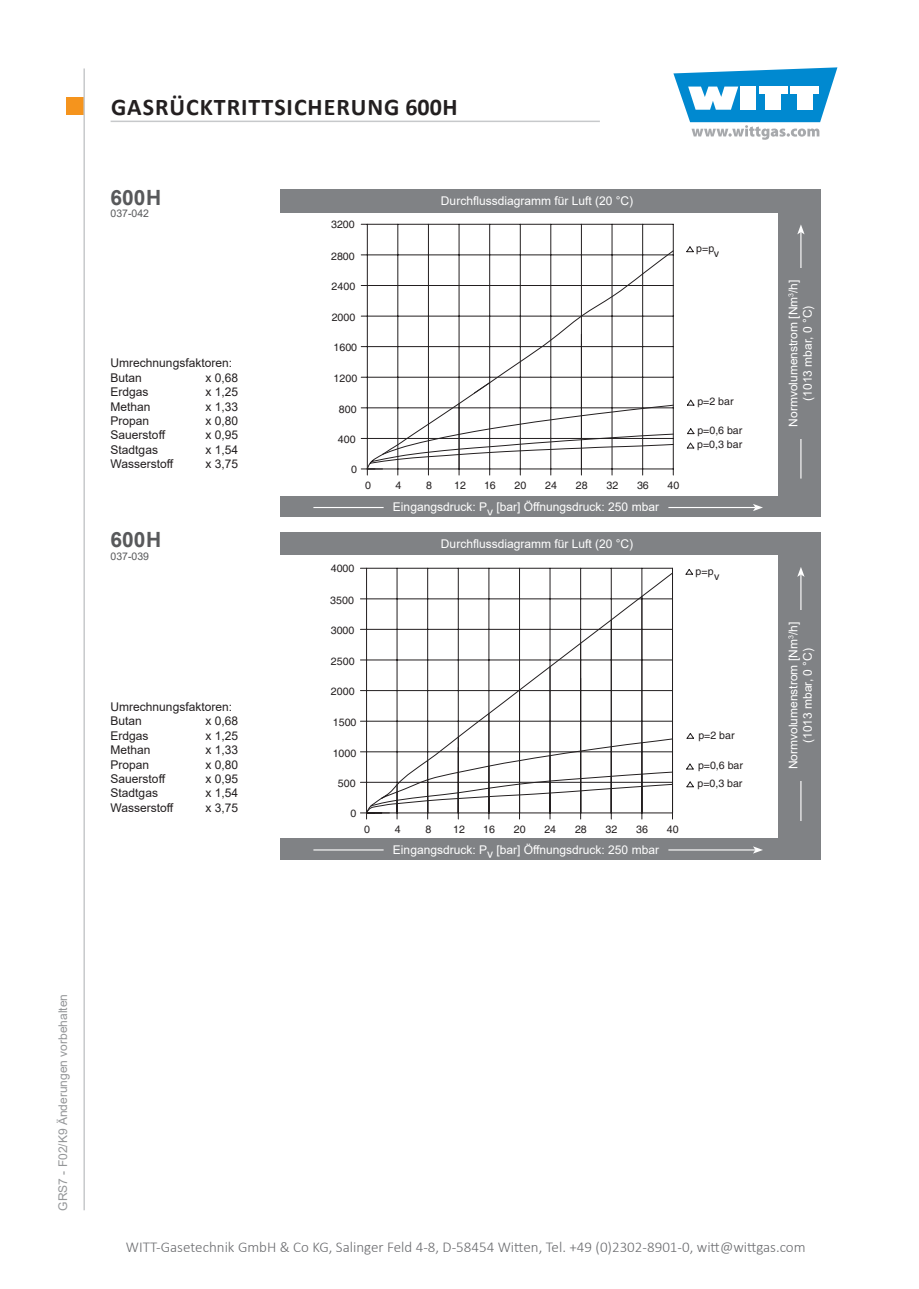
<style>
.page{position:relative;width:919px;height:1289px;background:#fff}
.page>*{position:absolute;margin:0;border:0;box-sizing:border-box;transform-origin:0 0}
.t1{font:700 24px "Calibri";letter-spacing:.04em;color:#231f20}
.t2{font:700 21px "Arial";color:#58595b}
.t3{font:300 15px "Calibri";color:#6b6c6f}
.t4{font:12px/14.4px "Arial";color:#fff;text-align:center}
.t5{font:12px/14.4px "Arial";color:#231f20}
.t6{font:12px "Arial";color:#949698}
.t7{font:10.65px "Helvetica";color:#231f20}
.t8{font:10.5px "Arial";color:#58595b}
</style>
<div class="page">
<div style="left:66px;top:97px;width:17px;height:17px;background:#f5941d"></div>
<svg style="left:673px;top:67px;width:164px;height:73px"></svg>
<hr style="left:83px;top:68px;width:2px;height:1142px;background:#c7c9cb">
<hr style="left:111px;top:121px;width:489px;height:1px;background:#c7c9cb">
<div style="left:281px;top:531px;width:540px;height:328px;background:#808285"></div>
<div style="left:280px;top:555px;width:497px;height:283px;background:#fff"></div>
<hr style="left:313px;top:849px;width:442px;height:1px;background:#fff">
<svg style="left:753px;top:846px;width:10px;height:7px"></svg>
<hr style="left:800px;top:574px;width:1px;height:247px;background:#fff">
<svg style="left:797px;top:567px;width:7px;height:10px"></svg>
<div style="left:384px;top:839px;width:283px;height:19px;background:#808285"></div>
<div style="left:779px;top:610px;width:42px;height:170px;background:#808285"></div>
<div style="left:281px;top:189px;width:540px;height:328px;background:#808285"></div>
<div style="left:280px;top:213px;width:497px;height:282px;background:#fff"></div>
<hr style="left:313px;top:507px;width:442px;height:1px;background:#fff">
<svg style="left:753px;top:504px;width:10px;height:7px"></svg>
<hr style="left:800px;top:232px;width:1px;height:246px;background:#fff">
<svg style="left:797px;top:224px;width:7px;height:10px"></svg>
<div style="left:384px;top:497px;width:283px;height:19px;background:#808285"></div>
<div style="left:779px;top:268px;width:42px;height:170px;background:#808285"></div>
<svg style="left:686px;top:764px;width:7px;height:23px"></svg>
<svg style="left:685px;top:569px;width:7px;height:5px"></svg>
<hr style="left:366px;top:568px;width:1px;height:251px;background:#231f20">
<hr style="left:360px;top:812px;width:312px;height:1px;background:#231f20">
<hr style="left:397px;top:568px;width:1px;height:251px;background:#231f20">
<hr style="left:427px;top:568px;width:1px;height:251px;background:#231f20">
<hr style="left:458px;top:568px;width:1px;height:251px;background:#231f20">
<hr style="left:488px;top:568px;width:1px;height:251px;background:#231f20">
<hr style="left:519px;top:568px;width:1px;height:251px;background:#231f20">
<hr style="left:549px;top:568px;width:1px;height:251px;background:#231f20">
<hr style="left:580px;top:568px;width:1px;height:251px;background:#231f20">
<hr style="left:611px;top:568px;width:1px;height:251px;background:#231f20">
<hr style="left:641px;top:568px;width:1px;height:251px;background:#231f20">
<hr style="left:672px;top:568px;width:1px;height:251px;background:#231f20">
<hr style="left:360px;top:782px;width:312px;height:1px;background:#231f20">
<hr style="left:360px;top:751px;width:312px;height:1px;background:#231f20">
<hr style="left:360px;top:721px;width:312px;height:1px;background:#231f20">
<hr style="left:360px;top:690px;width:312px;height:1px;background:#231f20">
<hr style="left:360px;top:659px;width:312px;height:1px;background:#231f20">
<hr style="left:360px;top:629px;width:312px;height:1px;background:#231f20">
<hr style="left:360px;top:598px;width:312px;height:1px;background:#231f20">
<hr style="left:360px;top:568px;width:312px;height:1px;background:#231f20">
<svg style="left:686px;top:733px;width:7px;height:5px"></svg>
<svg style="left:365px;top:572px;width:307px;height:242px"></svg>
<svg style="left:361px;top:224px;width:332px;height:251px"></svg>
<svg style="left:366px;top:250px;width:308px;height:219px"></svg>
<svg style="left:367px;top:334px;width:307px;height:135px"></svg>
<svg style="left:687px;top:400px;width:7px;height:5px"></svg>
<h1 class="t1" style="left:111px;top:90px;width:348px">GASRÜCKTRITTSICHERUNG 600H</h1>
<h2 class="t2" style="left:111px;top:183px;width:52px">600H</h2>
<p class="t4" style="left:441px;top:194px;width:194px">Durchflussdiagramm für Luft (20 °C)</p>
<p class="t8" style="left:111px;top:206px;width:40px">037-042</p>
<p class="t5" style="left:111px;top:356px;width:123px">Umrechnungsfaktoren:<br>Butan</p>
<p class="t5" style="left:205px;top:370px;width:34px">x 0,68</p>
<p class="t5" style="left:111px;top:384px;width:40px">Erdgas</p>
<p class="t5" style="left:205px;top:384px;width:34px">x 1,25</p>
<p class="t5" style="left:111px;top:399px;width:42px">Methan</p>
<p class="t5" style="left:205px;top:399px;width:34px">x 1,33</p>
<p class="t5" style="left:111px;top:413px;width:40px">Propan</p>
<p class="t5" style="left:205px;top:413px;width:34px">x 0,80</p>
<p class="t5" style="left:111px;top:428px;width:56px">Sauerstoff</p>
<p class="t5" style="left:205px;top:428px;width:34px">x 0,95</p>
<p class="t5" style="left:111px;top:442px;width:49px">Stadtgas</p>
<p class="t5" style="left:205px;top:442px;width:34px">x 1,54</p>
<p class="t5" style="left:111px;top:456px;width:65px">Wasserstoff</p>
<p class="t5" style="left:205px;top:456px;width:34px">x 3,75</p>
<h2 class="t2" style="left:111px;top:525px;width:52px">600H</h2>
<p class="t8" style="left:111px;top:549px;width:40px">037-039</p>
<p class="t5" style="left:111px;top:699px;width:123px">Umrechnungsfaktoren:<br>Butan</p>
<p class="t5" style="left:205px;top:713px;width:34px">x 0,68</p>
<p class="t5" style="left:111px;top:728px;width:40px">Erdgas</p>
<p class="t5" style="left:205px;top:728px;width:34px">x 1,25</p>
<p class="t5" style="left:111px;top:742px;width:42px">Methan</p>
<p class="t5" style="left:205px;top:742px;width:34px">x 1,33</p>
<p class="t5" style="left:111px;top:757px;width:40px">Propan</p>
<p class="t5" style="left:205px;top:757px;width:34px">x 0,80</p>
<p class="t5" style="left:111px;top:771px;width:56px">Sauerstoff</p>
<p class="t5" style="left:205px;top:771px;width:34px">x 0,95</p>
<p class="t5" style="left:111px;top:785px;width:49px">Stadtgas</p>
<p class="t5" style="left:205px;top:785px;width:34px">x 1,54</p>
<p class="t5" style="left:111px;top:800px;width:65px">Wasserstoff</p>
<p class="t5" style="left:205px;top:800px;width:34px">x 3,75</p>
<p class="t7" style="left:331px;top:218px;width:25px">3200</p>
<p class="t7" style="left:331px;top:250px;width:25px">2800</p>
<p class="t7" style="left:331px;top:280px;width:25px">2400</p>
<p class="t7" style="left:332px;top:311px;width:25px">2000</p>
<p class="t7" style="left:333px;top:341px;width:25px">1600</p>
<p class="t7" style="left:333px;top:372px;width:25px">1200</p>
<p class="t7" style="left:339px;top:403px;width:19px">800</p>
<p class="t7" style="left:338px;top:433px;width:19px">400</p>
<p class="t7" style="left:351px;top:463px;width:7px">0</p>
<p class="t7" style="left:365px;top:479px;width:7px">0</p>
<p class="t7" style="left:395px;top:479px;width:7px">4</p>
<p class="t7" style="left:426px;top:479px;width:7px">8</p>
<p class="t7" style="left:454px;top:479px;width:13px">12</p>
<p class="t7" style="left:484px;top:479px;width:13px">16</p>
<p class="t7" style="left:514px;top:479px;width:13px">20</p>
<p class="t7" style="left:545px;top:479px;width:13px">24</p>
<p class="t7" style="left:575px;top:479px;width:13px">28</p>
<p class="t7" style="left:606px;top:479px;width:13px">32</p>
<p class="t7" style="left:637px;top:479px;width:13px">36</p>
<p class="t7" style="left:667px;top:479px;width:13px">40</p>
<p class="t4" style="left:393px;top:499px;width:267px">Eingangsdruck: Pv [bar] Öffnungsdruck: 250 mbar</p>
<p class="t7" style="left:331px;top:562px;width:25px">4000</p>
<p class="t4" style="left:441px;top:536px;width:194px">Durchflussdiagramm für Luft (20 °C)</p>
<p class="t7" style="left:330px;top:593px;width:25px">3500</p>
<p class="t7" style="left:331px;top:624px;width:25px">3000</p>
<p class="t7" style="left:331px;top:654px;width:25px">2500</p>
<p class="t7" style="left:331px;top:685px;width:25px">2000</p>
<p class="t7" style="left:333px;top:716px;width:25px">1500</p>
<p class="t7" style="left:333px;top:746px;width:25px">1000</p>
<p class="t7" style="left:338px;top:776px;width:19px">500</p>
<p class="t7" style="left:350px;top:807px;width:7px">0</p>
<p class="t7" style="left:364px;top:823px;width:7px">0</p>
<p class="t7" style="left:395px;top:823px;width:7px">4</p>
<p class="t7" style="left:425px;top:823px;width:7px">8</p>
<p class="t7" style="left:453px;top:823px;width:13px">12</p>
<p class="t7" style="left:483px;top:823px;width:13px">16</p>
<p class="t7" style="left:513px;top:823px;width:13px">20</p>
<p class="t7" style="left:544px;top:823px;width:13px">24</p>
<p class="t7" style="left:575px;top:823px;width:13px">28</p>
<p class="t7" style="left:605px;top:823px;width:13px">32</p>
<p class="t7" style="left:636px;top:823px;width:13px">36</p>
<p class="t7" style="left:666px;top:823px;width:13px">40</p>
<p class="t4" style="left:393px;top:842px;width:267px">Eingangsdruck: Pv [bar] Öffnungsdruck: 250 mbar</p>
<p class="t7" style="left:696px;top:242px;width:20px">p=p</p>
<p class="t7" style="left:714px;top:247px;width:7px">v</p>
<p class="t7" style="left:697px;top:395px;width:38px">p=2 bar</p>
<p class="t7" style="left:697px;top:424px;width:46px">p=0,6 bar</p>
<p class="t7" style="left:697px;top:438px;width:46px">p=0,3 bar</p>
<p class="t7" style="left:695px;top:564px;width:20px">p=p</p>
<p class="t7" style="left:714px;top:569px;width:7px">v</p>
<p class="t7" style="left:698px;top:728px;width:38px">p=2 bar</p>
<p class="t7" style="left:698px;top:759px;width:46px">p=0,6 bar</p>
<p class="t7" style="left:697px;top:777px;width:46px">p=0,3 bar</p>
<p class="t4" style="left:786px;top:427px;width:149px;rotate:-90deg">Normvolumenstrom [Nm<sup>3</sup>/h] (1013 mbar, 0 °C)</p>
<p class="t4" style="left:786px;top:769px;width:149px;rotate:-90deg">Normvolumenstrom [Nm<sup>3</sup>/h] (1013 mbar, 0 °C)</p>
<p class="t6" style="left:55px;top:1210px;width:218px;rotate:-90deg">GRS7 - F02/K9 Änderungen vorbehalten</p>
<p class="t3" style="left:126px;top:1237px;width:681px">WITT-Gasetechnik GmbH &amp; Co KG, Salinger Feld 4-8, D-58454 Witten, Tel. +49 (0)2302-8901-0, witt@wittgas.com</p>
</div>
